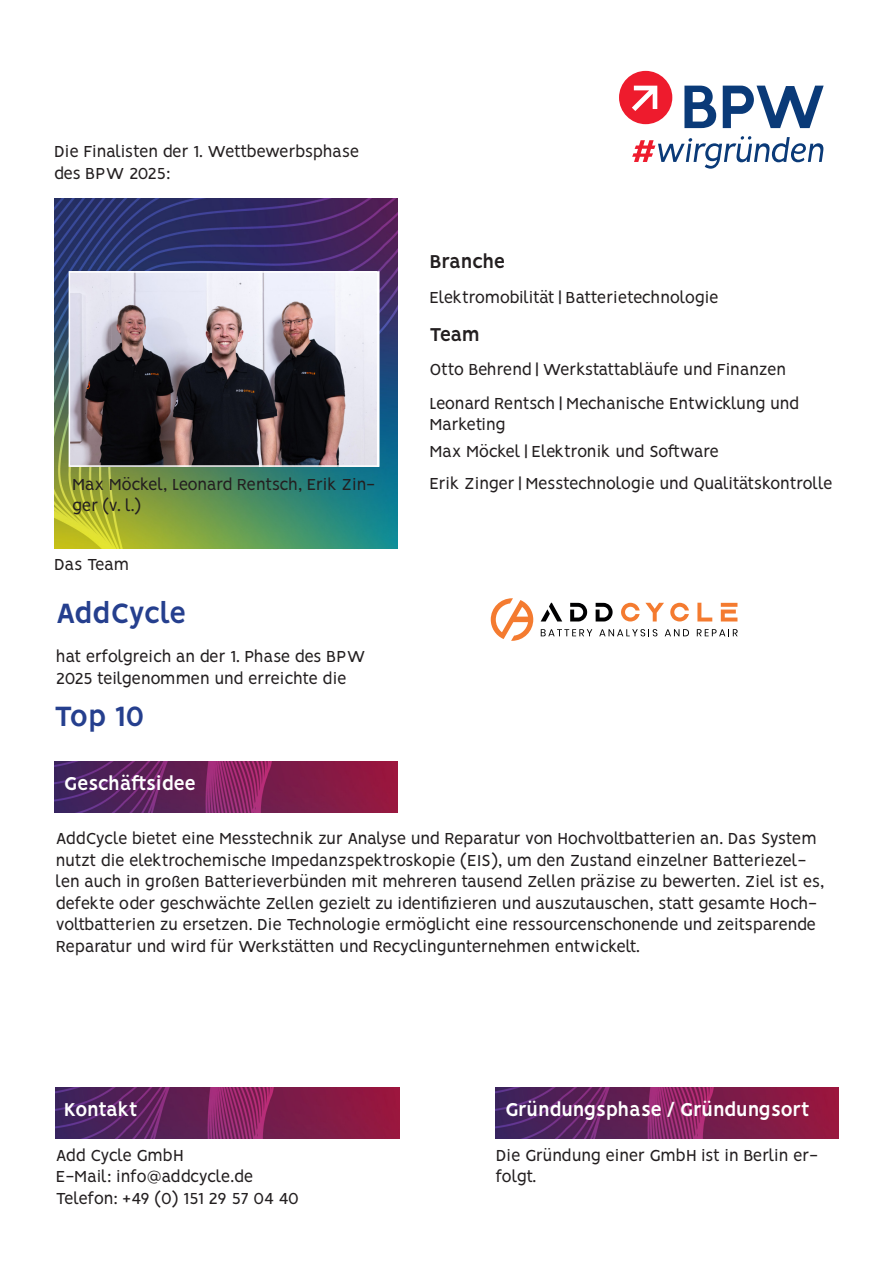
<style>
.page{position:relative;width:893px;height:1263px;background:#fff}
.page>*{position:absolute;margin:0;border:0;box-sizing:border-box;transform-origin:0 0}
.t1{font:700 31.5px "Vision";letter-spacing:-.015em;color:#253f8e}
.t2{font:700 21px "Vision";letter-spacing:-.03em;color:#fff}
.t3{font:700 21px "Vision";letter-spacing:-.03em;color:#231f20}
.t4{font:18px/21.6px "Vision";letter-spacing:-.02em;color:#231f20}
.t5{font:18px/21.6px "Vision";color:#231f20}
.t6{font:18px "Vision";letter-spacing:-.04em;color:#231f20}
</style>
<div class="page">
<img style="left:496px;top:1088px;width:343px;height:51px">
<img style="left:56px;top:1088px;width:343px;height:51px">
<img style="left:54px;top:761px;width:343px;height:51px">
<img style="left:54px;top:199px;width:343px;height:350px">
<svg style="left:684px;top:86px;width:32px;height:42px"></svg>
<svg style="left:723px;top:86px;width:101px;height:42px"></svg>
<svg style="left:632px;top:136px;width:191px;height:33px"></svg>
<svg style="left:619px;top:71px;width:53px;height:53px"></svg>
<img style="left:72px;top:274px;width:304px;height:190px">
<div style="left:69px;top:271px;width:310px;height:196px;border:2px solid #fff"></div>
<svg style="left:491px;top:598px;width:42px;height:43px"></svg>
<svg style="left:541px;top:603px;width:21px;height:18px"></svg>
<svg style="left:570px;top:603px;width:17px;height:18px"></svg>
<svg style="left:541px;top:629px;width:51px;height:7px"></svg>
<svg style="left:599px;top:629px;width:58px;height:7px"></svg>
<svg style="left:665px;top:629px;width:24px;height:7px"></svg>
<svg style="left:697px;top:629px;width:41px;height:7px"></svg>
<svg style="left:596px;top:603px;width:17px;height:18px"></svg>
<svg style="left:621px;top:603px;width:43px;height:18px"></svg>
<svg style="left:670px;top:603px;width:19px;height:18px"></svg>
<svg style="left:697px;top:603px;width:15px;height:18px"></svg>
<svg style="left:721px;top:603px;width:16px;height:18px"></svg>
<p class="t4" style="left:54px;top:143px;width:307px">Die Finalisten der 1. Wettbewerbsphase des BPW 2025:</p>
<p class="t3" style="left:429px;top:249px;width:77px">Branche</p>
<p class="t4" style="left:429px;top:289px;width:291px">Elektromobilität | Batterietechnologie</p>
<p class="t3" style="left:429px;top:322px;width:52px">Team</p>
<p class="t4" style="left:429px;top:360px;width:358px">Otto Behrend | Werkstattabläufe und Finanzen</p>
<p class="t4" style="left:429px;top:394px;width:371px">Leonard Rentsch | Mechanische Entwicklung und<br>Marketing</p>
<p class="t4" style="left:429px;top:442px;width:291px">Max Möckel | Elektronik und Software</p>
<p class="t4" style="left:72px;top:475px;width:304px">Max Möckel, Leonard Rentsch, Erik Zin-</p>
<p class="t4" style="left:429px;top:475px;width:405px">Erik Zinger | Messtechnologie und Qualitätskontrolle</p>
<p class="t4" style="left:72px;top:497px;width:71px">ger (v. l.)</p>
<p class="t4" style="left:54px;top:555px;width:77px">Das Team</p>
<p class="t1" style="left:56px;top:595px;width:132px">AddCycle</p>
<p class="t4" style="left:56px;top:647px;width:311px">hat erfolgreich an der 1. Phase des BPW<br>2025 teilgenommen und erreichte die</p>
<p class="t1" style="left:54px;top:697px;width:92px">Top 10</p>
<p class="t2" style="left:64px;top:771px;width:134px">Geschäftsidee</p>
<p class="t4" style="left:56px;top:829px;width:770px">AddCycle bietet eine Messtechnik zur Analyse und Reparatur von Hochvoltbatterien an. Das System nutzt die elektrochemische Impedanzspektroskopie (EIS), um den Zustand einzelner Batteriezel&shy;len auch in großen Batterieverbünden mit mehreren tausend Zellen präzise zu bewerten. Ziel ist es, defekte oder geschwächte Zellen gezielt zu identifizieren und auszutauschen, statt gesamte Hoch&shy;voltbatterien zu ersetzen. Die Technologie ermöglicht eine ressourcenschonende und zeitsparende Reparatur und wird für Werkstätten und Recyclingunternehmen entwickelt.</p>
<p class="t2" style="left:64px;top:1097px;width:75px">Kontakt</p>
<p class="t2" style="left:505px;top:1097px;width:306px">Gründungsphase / Gründungsort</p>
<p class="t4" style="left:56px;top:1146px;width:199px">Add Cycle GmbH<br>E-Mail: info@addcycle.de</p>
<p class="t6" style="left:56px;top:1188px;width:244px">Telefon: +49 (0) 151 29 57 04 40</p>
<p class="t5" style="left:496px;top:1146px;width:324px">Die Gründung einer GmbH ist in Berlin er&shy;folgt.</p>
</div>
